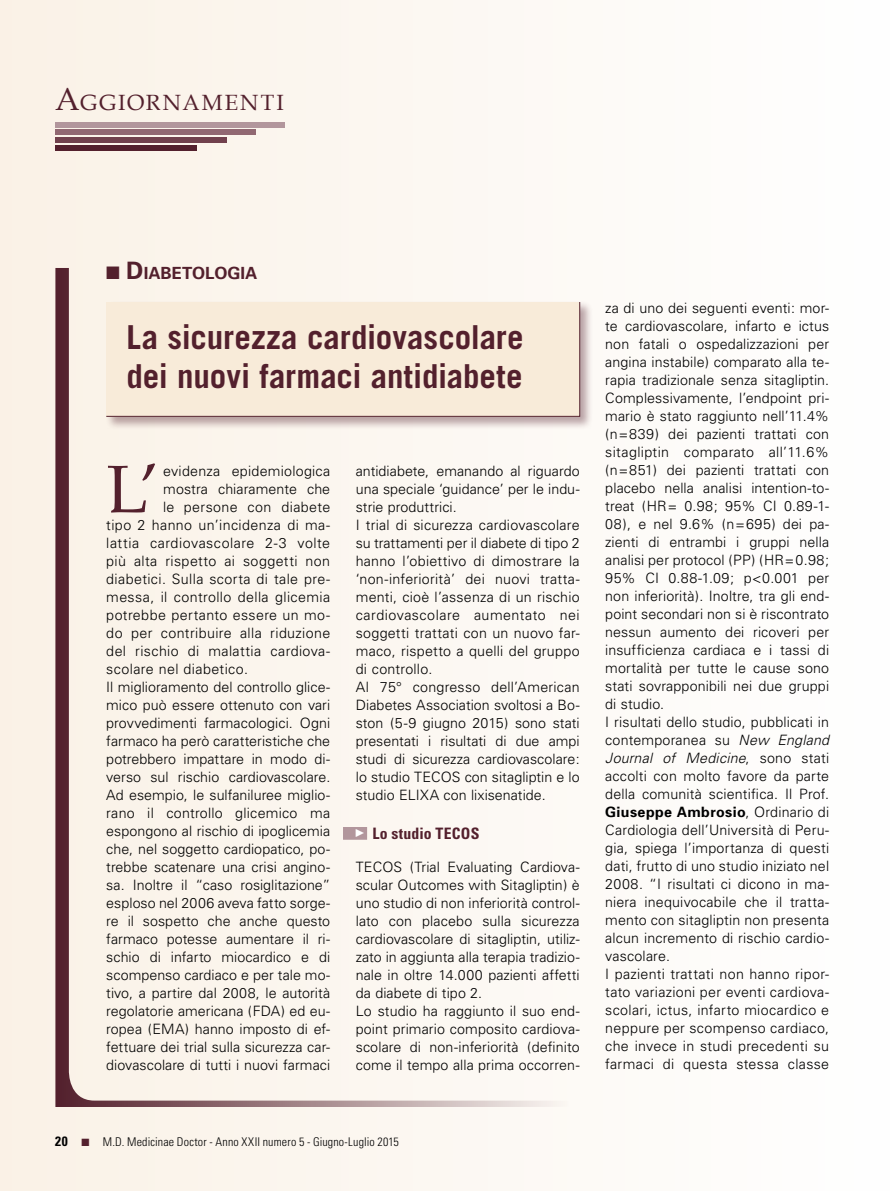
<style>
.page{position:relative;width:893px;height:1191px;background:#fff}
.page>*{position:absolute;margin:0;border:0;box-sizing:border-box;transform-origin:0 0}
.t1{font:67.2px "Book Antiqua";color:#53202d}
.t2{font:700 33px/39px "Trade Gothic";letter-spacing:-.005em;color:#53202d}
.t3{font:22.05px "Book Antiqua";letter-spacing:.09em;color:#53202d}
.t4{font:700 16.8px "Univers";color:#53202d}
.t5{font:700 condensed 15.75px "Univers";letter-spacing:.015em;color:#53202d}
.t6{font:300 14.25px/18px "Univers";letter-spacing:.01em;color:#000}
.t7{font:300 14.25px "Univers";letter-spacing:.03em;color:#000}
.t8{font:300 14.25px "Univers";letter-spacing:.035em;color:#000}
.t9{font:300 condensed 12px "Univers";letter-spacing:.015em;color:#000}
.s1{font-size:31.5px}
.s2{font-size:24px}
.s3{font-weight:700;font-size:13.5px}
.s4{color:#53202d}
.s5{font-style:italic}
.s6{font-weight:700}
</style>
<div class="page">
<div style="left:0;top:0;width:893px;height:1191px;background:linear-gradient(to right,#faf1e6,#fefefe)"></div>
<div style="left:55px;top:268px;width:513px;height:839px;background:#fbf6ee"></div>
<div style="left:55px;top:145px;width:141px;height:6px;background:#53202d"></div>
<div style="left:55px;top:137px;width:172px;height:6px;background:#71414d"></div>
<div style="left:55px;top:129px;width:201px;height:6px;background:#916872"></div>
<div style="left:55px;top:122px;width:230px;height:6px;background:#b2969c"></div>
<hr style="left:892px;top:0;width:1px;height:1191px;background:#f5e4cd">
<div style="left:343px;top:827px;width:24px;height:12px;background:#b2969c"></div>
<div style="left:105px;top:301px;width:494px;height:135px;background:#53202d;opacity:.4"></div>
<div style="left:106px;top:301px;width:474px;height:116px;background:#f8ebd9"></div>
<h3 class="t3" style="left:55px;top:89px;width:230px"><span class="s1">A</span>GGIORNAMENTI</h3>
<p class="t4" style="left:106px;top:262px;width:153px">■ <span class="s2">D</span>IABETOLOGIA</p>
<h2 class="t2" style="left:126px;top:317px;width:399px">La sicurezza cardiovascolare dei nuovi farmaci antidiabete</h2>
<h1 class="t1" style="left:106px;top:448px;width:55px">L’</h1>
<p class="t6" style="left:163px;top:462px;width:169px">evidenza epidemiologica</p>
<p class="t6" style="left:163px;top:480px;width:169px">mostra chiaramente che</p>
<p class="t7" style="left:163px;top:498px;width:169px">le persone con diabete</p>
<p class="t7" style="left:106px;top:516px;width:225px">tipo 2 hanno un’incidenza di ma-</p>
<p class="t8" style="left:106px;top:534px;width:225px">lattia cardiovascolare 2-3 volte</p>
<p class="t7" style="left:106px;top:552px;width:225px">più alta rispetto ai soggetti non</p>
<p class="t7" style="left:106px;top:570px;width:225px">diabetici. Sulla scorta di tale pre-</p>
<p class="t6" style="left:106px;top:588px;width:225px">messa, il controllo della glicemia</p>
<p class="t6" style="left:106px;top:606px;width:225px">potrebbe pertanto essere un mo-</p>
<p class="t6" style="left:106px;top:624px;width:225px">do per contribuire alla riduzione</p>
<p class="t6" style="left:106px;top:642px;width:225px">del rischio di malattia cardiova-</p>
<p class="t7" style="left:106px;top:660px;width:143px">scolare nel diabetico.</p>
<p class="t6" style="left:106px;top:678px;width:225px">Il miglioramento del controllo glice-</p>
<p class="t6" style="left:106px;top:696px;width:225px">mico può essere ottenuto con vari</p>
<p class="t6" style="left:106px;top:714px;width:225px">provvedimenti farmacologici. Ogni</p>
<p class="t6" style="left:106px;top:732px;width:225px">farmaco ha però caratteristiche che</p>
<p class="t6" style="left:106px;top:750px;width:225px">potrebbero impattare in modo di-</p>
<p class="t6" style="left:106px;top:768px;width:225px">verso sul rischio cardiovascolare.</p>
<p class="t6" style="left:106px;top:786px;width:225px">Ad esempio, le sulfaniluree miglio-</p>
<p class="t6" style="left:106px;top:804px;width:225px">rano il controllo glicemico ma</p>
<p class="t6" style="left:106px;top:822px;width:225px">espongono al rischio di ipoglicemia</p>
<p class="t6" style="left:106px;top:840px;width:225px">che, nel soggetto cardiopatico, po-</p>
<p class="t6" style="left:106px;top:858px;width:225px">trebbe scatenare una crisi angino-</p>
<p class="t6" style="left:106px;top:876px;width:225px">sa. Inoltre il “caso rosiglitazione”</p>
<p class="t6" style="left:106px;top:894px;width:225px">esploso nel 2006 aveva fatto sorge-</p>
<p class="t6" style="left:106px;top:912px;width:225px">re il sospetto che anche questo</p>
<p class="t6" style="left:106px;top:930px;width:225px">farmaco potesse aumentare il ri-</p>
<p class="t6" style="left:106px;top:948px;width:225px">schio di infarto miocardico e di</p>
<p class="t6" style="left:106px;top:966px;width:225px">scompenso cardiaco e per tale mo-</p>
<p class="t6" style="left:106px;top:984px;width:225px">tivo, a partire dal 2008, le autorità</p>
<p class="t6" style="left:106px;top:1002px;width:225px">regolatorie americana (FDA) ed eu-</p>
<p class="t6" style="left:106px;top:1020px;width:225px">ropea (EMA) hanno imposto di ef-</p>
<p class="t6" style="left:106px;top:1038px;width:225px">fettuare dei trial sulla sicurezza car-</p>
<p class="t6" style="left:106px;top:1056px;width:225px">diovascolare di tutti i nuovi farmaci</p>
<p class="t6" style="left:356px;top:462px;width:225px">antidiabete, emanando al riguardo una speciale ‘guidance’ per le indu&shy;strie produttrici.<br>I trial di sicurezza cardiovascolare su trattamenti per il diabete di tipo 2 hanno l’obiettivo di dimostrare la ‘non-inferiorità’ dei nuovi tratta&shy;menti, cioè l’assenza di un rischio cardiovascolare aumentato nei soggetti trattati con un nuovo far&shy;maco, rispetto a quelli del gruppo di controllo.<br>Al 75° congresso dell’American Diabetes Association svoltosi a Bo&shy;ston (5-9 giugno 2015) sono stati presentati i risultati di due ampi studi di sicurezza cardiovascolare: lo studio TECOS con sitagliptin e lo studio ELIXA con lixisenatide.</p>
<p class="t5" style="left:356px;top:824px;width:125px"><sup>¼</sup> Lo studio TECOS</p>
<p class="t6" style="left:356px;top:858px;width:225px">TECOS (Trial Evaluating Cardiova&shy;scular Outcomes with Sitagliptin) è uno studio di non inferiorità control&shy;lato con placebo sulla sicurezza cardiovascolare di sitagliptin, utiliz&shy;zato in aggiunta alla terapia tradizio&shy;nale in oltre 14.000 pazienti affetti da diabete di tipo 2.<br>Lo studio ha raggiunto il suo end&shy;point primario composito cardiova&shy;scolare di non-inferiorità (definito come il tempo alla prima occorren-</p>
<p class="t9" style="left:55px;top:1135px;width:345px"><span class="s3">20</span> <span class="s4">■</span> M.D. Medicinae Doctor - Anno XXII numero 5 - Giugno-Luglio 2015</p>
<p class="t6" style="left:605px;top:299px;width:225px">za di uno dei seguenti eventi: mor&shy;te cardiovascolare, infarto e ictus non fatali o ospedalizzazioni per angina instabile) comparato alla te&shy;rapia tradizionale senza sitagliptin.<br>Complessivamente, l’endpoint pri&shy;mario è stato raggiunto nell’11.4% (n=839) dei pazienti trattati con sitagliptin comparato all’11.6% (n=851) dei pazienti trattati con placebo nella analisi intention-to&shy;treat (HR= 0.98; 95% CI 0.89-1- 08), e nel 9.6% (n=695) dei pa&shy;zienti di entrambi i gruppi nella analisi per protocol (PP) (HR=0.98; 95% CI 0.88-1.09; p&lt;0.001 per non inferiorità). Inoltre, tra gli end&shy;point secondari non si è riscontrato nessun aumento dei ricoveri per insufficienza cardiaca e i tassi di mortalità per tutte le cause sono stati sovrapponibili nei due gruppi di studio.<br>I risultati dello studio, pubblicati in contemporanea su <span class="s5">New England Journal of Medicine</span>, sono stati accolti con molto favore da parte della comunità scientifica. Il Prof.<br><span class="s6">Giuseppe Ambrosio</span>, Ordinario di Cardiologia dell’Università di Peru&shy;gia, spiega l’importanza di questi dati, frutto di uno studio iniziato nel 2008. “I risultati ci dicono in ma&shy;niera inequivocabile che il tratta&shy;mento con sitagliptin non presenta alcun incremento di rischio cardio&shy;vascolare.<br>I pazienti trattati non hanno ripor&shy;tato variazioni per eventi cardiova&shy;scolari, ictus, infarto miocardico e neppure per scompenso cardiaco, che invece in studi precedenti su farmaci di questa stessa classe</p>
</div>
